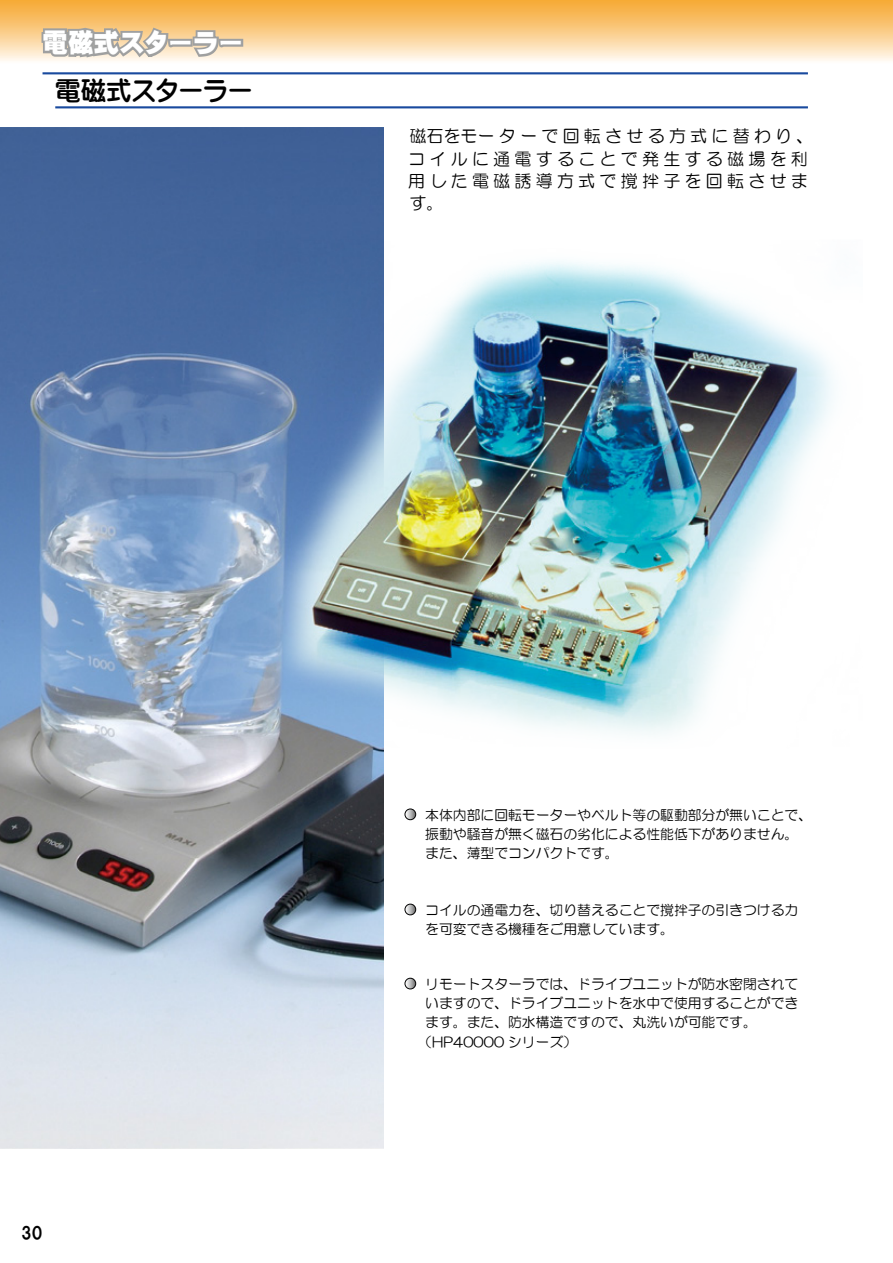
<style>
.page{position:relative;width:893px;height:1263px;background:#fff}
.page>*{position:absolute;margin:0;border:0;box-sizing:border-box;transform-origin:0 0}
.t1{font:25.5px "Heiti EGP4 Super Bold SJIS";color:#fff}
.t2{font:25.5px "Yenti EGP Extra SJIS";color:#000}
.t3{font:16.95px/22.4px "HG Maru Gothic MPRO";letter-spacing:.25em;color:#000}
.t4{font:16.95px "HGP Soei Kakugothic UB";color:#000}
.t5{font:13.8px/19.2px "HG Maru Gothic MPRO";color:#000}
</style>
<div class="page">
<div style="left:0;top:0;width:893px;height:63px;background:linear-gradient(to bottom,#f6a52b,#fff8ef)"></div>
<svg style="left:39px;top:5px;width:206px;height:56px;background:#dcbc8c"></svg>
<hr style="left:43px;top:72px;width:765px;height:2px;background:#194a9e">
<hr style="left:55px;top:106px;width:753px;height:2px;background:#194a9e">
<img style="left:0;top:128px;width:383px;height:1020px">
<img style="left:256px;top:213px;width:578px;height:561px">
<svg style="left:405px;top:978px;width:11px;height:11px"></svg>
<div style="left:405px;top:978px;width:11px;height:11px;border:1px solid #000;border-radius:50%"></div>
<svg style="left:405px;top:904px;width:11px;height:11px"></svg>
<div style="left:405px;top:904px;width:11px;height:11px;border:1px solid #000;border-radius:50%"></div>
<svg style="left:405px;top:809px;width:11px;height:11px"></svg>
<div style="left:405px;top:809px;width:11px;height:11px;border:1px solid #000;border-radius:50%"></div>
<h1 class="t1" style="left:43px;top:30px;width:203px">電磁式スターラー</h1>
<h1 class="t2" style="left:55px;top:77px;width:199px">電磁式スターラー</h1>
<p class="t3" style="left:408px;top:125px;width:407px">磁石をモーターで回転させる方式に替わり、コイルに通電することで発生する磁場を利用した電磁誘導方式で撹拌子を回転させます。</p>
<p class="t4" style="left:21px;top:1224px;width:23px">30</p>
<p class="t5" style="left:425px;top:805px;width:388px">本体内部に回転モーターやベルト等の駆動部分が無いことで、振動や騒音が無く磁石の劣化による性能低下がありません。また、薄型でコンパクトです。</p>
<p class="t5" style="left:425px;top:900px;width:375px">コイルの通電力を、切り替えることで撹拌子の引きつける力を可変できる機種をご用意しています。</p>
<p class="t5" style="left:425px;top:974px;width:375px">リモートスターラでは、ドライブユニットが防水密閉されて</p>
<p class="t5" style="left:425px;top:994px;width:375px">いますので、ドライブユニットを水中で使用することができ</p>
<p class="t5" style="left:425px;top:1013px;width:333px">ます。また、防水構造ですので、丸洗いが可能です。</p>
<p class="t5" style="left:418px;top:1032px;width:160px">（HP40000 シリーズ）</p>
</div>
